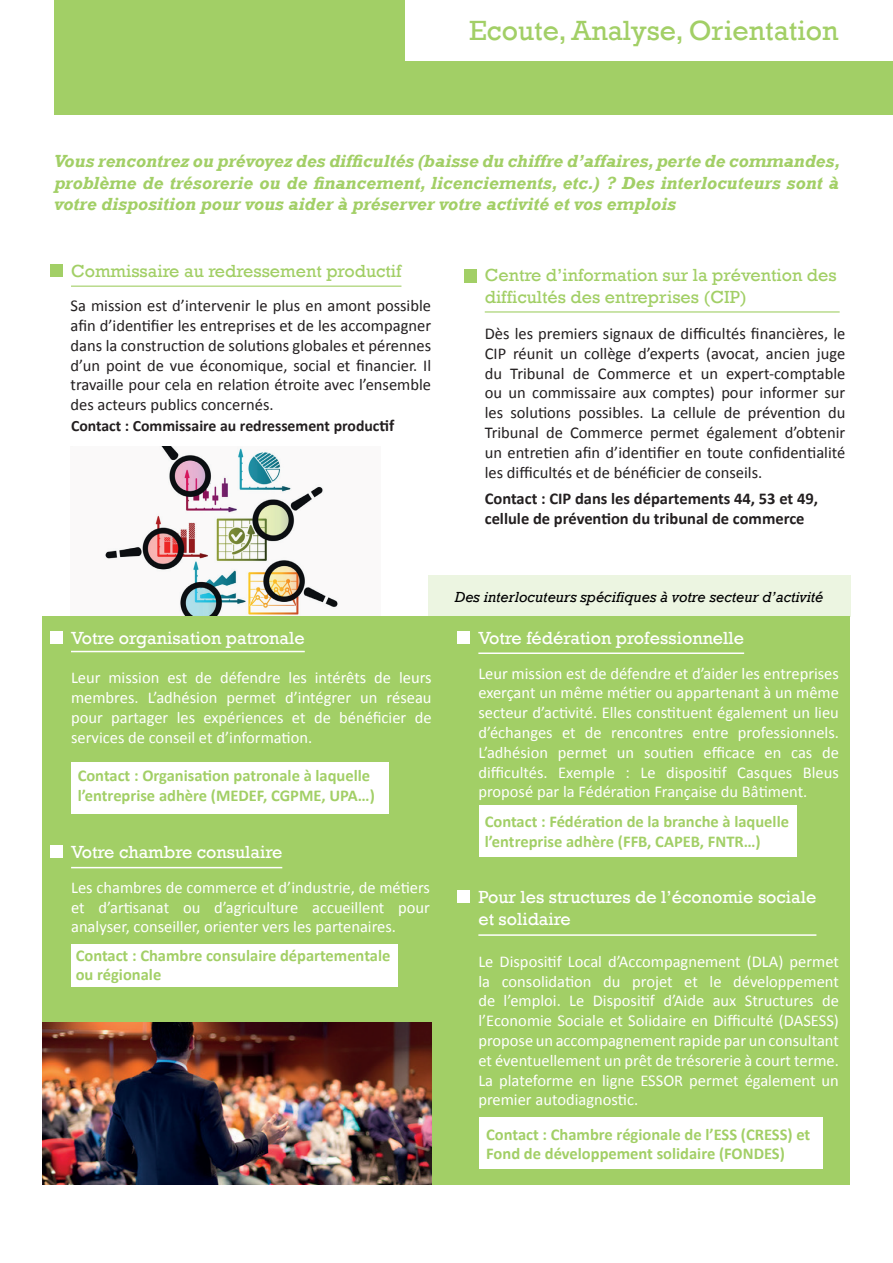
<style>
.page{position:relative;width:893px;height:1263px;background:#fff}
.page>*{position:absolute;margin:0;border:0;box-sizing:border-box;transform-origin:0 0}
.t1{font:28.5px "Rockwell";color:#a2cf66}
.t2{font:italic 700 18px/21.6px "Rockwell";color:#a2cf66;text-align:justify}
.t3{font:18px/21.6px "Rockwell";color:#fff}
.t4{font:18px/21.6px "Rockwell";color:#a2cf66}
.t5{font:16.5px/19.8px "Calibri";color:#fff;text-align:justify}
.t6{font:16.5px/19.8px "Calibri";color:#231f20;text-align:justify}
.t7{font:700 16.5px/19.8px "Calibri";color:#a2cf66}
.t8{font:700 16.5px/19.8px "Calibri";color:#231f20}
.t9{font:700 15.75px "Calibri";color:#231f20}
.t10{font:italic 15px "Rockwell";color:#000001}
.s1{font-size:16.5px}
</style>
<div class="page">
<img style="left:105px;top:446px;width:233px;height:170px">
<div style="left:43px;top:616px;width:807px;height:569px;background:#a2cf66"></div>
<div style="left:54px;top:0;width:839px;height:115px;background:#a2cf66"></div>
<div style="left:405px;top:0;width:488px;height:61px;background:#fff"></div>
<hr style="left:71px;top:286px;width:330px;height:1px;background:#a2cf66">
<div style="left:50px;top:264px;width:13px;height:13px;background:#a2cf66"></div>
<div style="left:50px;top:845px;width:13px;height:13px;background:#fff"></div>
<div style="left:457px;top:631px;width:13px;height:13px;background:#fff"></div>
<hr style="left:485px;top:311px;width:355px;height:2px;background:#a2cf66">
<div style="left:464px;top:269px;width:12px;height:14px;background:#a2cf66"></div>
<hr style="left:71px;top:651px;width:234px;height:1px;background:#fff">
<div style="left:50px;top:631px;width:13px;height:13px;background:#fff"></div>
<div style="left:428px;top:575px;width:422px;height:41px;background:#ecf5e1"></div>
<hr style="left:71px;top:867px;width:211px;height:1px;background:#fff">
<div style="left:71px;top:944px;width:327px;height:42px;background:#fff"></div>
<hr style="left:478px;top:652px;width:266px;height:2px;background:#fff">
<div style="left:71px;top:762px;width:318px;height:51px;background:#fff"></div>
<div style="left:479px;top:805px;width:317px;height:52px;background:#fff"></div>
<div style="left:457px;top:890px;width:13px;height:13px;background:#fff"></div>
<hr style="left:478px;top:934px;width:338px;height:2px;background:#fff">
<div style="left:479px;top:1117px;width:343px;height:52px;background:#fff"></div>
<img style="left:43px;top:1023px;width:389px;height:162px">
<h1 class="t1" style="left:469px;top:14px;width:371px">Ecoute, Analyse, Orientation</h1>
<p class="t2" style="left:54px;top:151px;width:788px">Vous rencontrez ou prévoyez des difficultés (baisse du chiffre d’affaires, perte de commandes, problème de trésorerie ou de financement, licenciements, etc.) ? Des interlocuteurs sont à votre disposition pour vous aider à préserver votre activité et vos emplois</p>
<p class="t4" style="left:71px;top:260px;width:332px">Commissaire au redressement productif</p>
<p class="t6" style="left:71px;top:296px;width:362px">Sa mission est d’intervenir le plus en amont possible afin d’identifier les entreprises et de les accompagner dans la construction de solutions globales et pérennes d’un point de vue économique, social et financier. Il travaille pour cela en relation étroite avec l’ensemble des acteurs publics concernés.</p>
<p class="t9" style="left:71px;top:416px;width:325px">Contact : Commissaire au redressement produc<span class="s1">tif</span></p>
<p class="t4" style="left:485px;top:265px;width:353px">Centre d’information sur la prévention des difficultés des entreprises (CIP)</p>
<p class="t6" style="left:485px;top:324px;width:362px">Dès les premiers signaux de difficultés financières, le CIP réunit un collège d’experts (avocat, ancien juge du Tribunal de Commerce et un expert-comptable ou un commissaire aux comptes) pour informer sur les solutions possibles. La cellule de prévention du Tribunal de Commerce permet également d’obtenir un entretien afin d’identifier en toute confidentialité les difficultés et de bénéficier de conseils.</p>
<p class="t8" style="left:485px;top:488px;width:335px">Contact : CIP dans les départements 44, 53 et 49, cellule de prévention du tribunal de commerce</p>
<p class="t3" style="left:71px;top:627px;width:235px">Votre organisation patronale</p>
<p class="t5" style="left:71px;top:668px;width:362px">Leur mission est de défendre les intérêts de leurs membres. L’adhésion permet d’intégrer un réseau pour partager les expériences et de bénéficier de services de conseil et d’information.</p>
<p class="t7" style="left:78px;top:766px;width:299px">Contact : Organisation patronale à laquelle l’entreprise adhère (MEDEF, CGPME, UPA…)</p>
<p class="t3" style="left:71px;top:841px;width:213px">Votre chambre consulaire</p>
<p class="t5" style="left:71px;top:877px;width:360px">Les chambres de commerce et d’industrie, de métiers et d’artisanat ou d’agriculture accueillent pour analyser, conseiller, orienter vers les partenaires.</p>
<p class="t7" style="left:76px;top:945px;width:316px">Contact : Chambre consulaire départementale ou régionale</p>
<p class="t10" style="left:455px;top:588px;width:370px">Des interlocuteurs spécifiques à votre secteur d’activité</p>
<p class="t3" style="left:478px;top:627px;width:267px">Votre fédération professionnelle</p>
<p class="t5" style="left:478px;top:663px;width:362px">Leur mission est de défendre et d’aider les entreprises exerçant un même métier ou appartenant à un même secteur d’activité. Elles constituent également un lieu d’échanges et de rencontres entre professionnels.<br>L’adhésion permet un soutien efficace en cas de difficultés. Exemple : Le dispositif Casques Bleus proposé par la Fédération Française du Bâtiment.</p>
<p class="t7" style="left:485px;top:811px;width:306px">Contact : Fédération de la branche à laquelle l’entreprise adhère (FFB, CAPEB, FNTR…)</p>
<p class="t3" style="left:478px;top:887px;width:339px">Pour les structures de l’économie sociale et solidaire</p>
<p class="t5" style="left:478px;top:951px;width:362px">Le Dispositif Local d’Accompagnement (DLA) permet la consolidation du projet et le développement de l’emploi. Le Dispositif d’Aide aux Structures de l’Economie Sociale et Solidaire en Difficulté (DASESS) propose un accompagnement rapide par un consultant et éventuellement un prêt de trésorerie à court terme.<br>La plateforme en ligne ESSOR permet également un premier autodiagnostic.</p>
<p class="t7" style="left:486px;top:1124px;width:326px">Contact : Chambre régionale de l’ESS (CRESS) et<br>Fond de développement solidaire (FONDES)</p>
</div>
